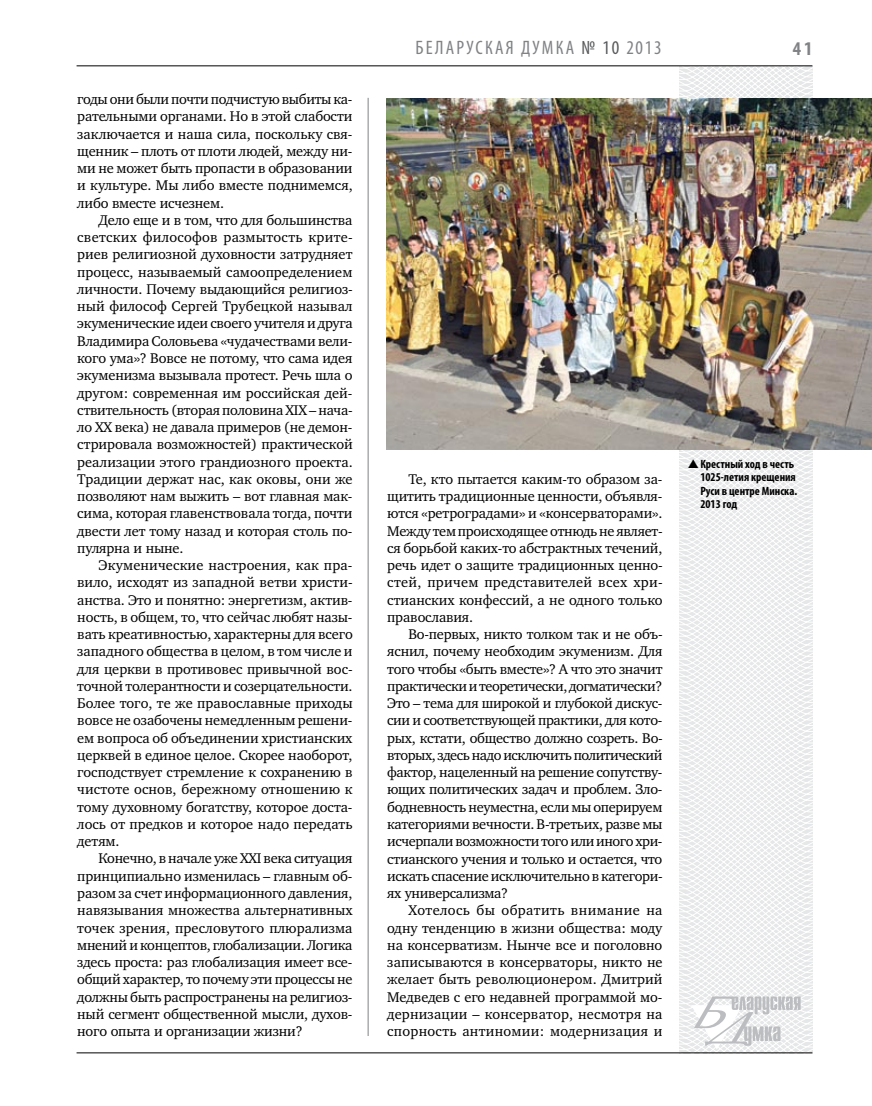
<style>
.page{position:relative;width:872px;height:1106px;background:#fff}
.page>*{position:absolute;margin:0;border:0;box-sizing:border-box;transform-origin:0 0}
.t1{font:condensed 19.5px "Myriad Pro";letter-spacing:.11em;color:#808285}
.t2{font:700 condensed 19.5px "Myriad Pro";color:#808285}
.t3{font:14.4px/17.2px "Charter C";letter-spacing:-.005em;color:#000;text-align:justify}
.t4{font:700 condensed 12px/13.5px "Myriad Pro";color:#000}
.s1{color:#58595b}
</style>
<div class="page">
<hr style="left:368px;top:98px;width:1px;height:938px;background:#808285">
<svg style="left:621px;top:65px;width:249px;height:989px"></svg>
<svg style="left:691px;top:996px;width:109px;height:53px"></svg>
<hr style="left:77px;top:65px;width:735px;height:1px;background:#000">
<hr style="left:77px;top:1052px;width:735px;height:1px;background:#000">
<img style="left:386px;top:99px;width:486px;height:351px">
<svg style="left:688px;top:458px;width:23px;height:10px"></svg>
<p class="t3" style="left:77px;top:91px;width:277px">годы они были почти подчистую выбиты ка&shy;рательными органами. Но в этой слабости заключается и наша сила, поскольку свя&shy;щенник – плоть от плоти людей, между ни&shy;ми не может быть пропасти в образовании и культуре. Мы либо вместе поднимемся, либо вместе исчезнем.</p>
<p class="t3" style="left:77px;top:211px;width:277px;text-indent:21px">Дело еще и в том, что для большинства светских философов размытость крите&shy;риев религиозной духовности затрудняет процесс, называемый самоопределением личности. Почему выдающийся религиоз&shy;ный философ Сергей Трубецкой называл экуменические идеи своего учителя и друга Владимира Соловьева «чудачествами вели&shy;кого ума»? Вовсе не потому, что сама идея экуменизма вызывала протест. Речь шла о другом: современная им российская дей&shy;ствительность (вторая половина XIX – нача&shy;ло ХХ века) не давала примеров (не демон&shy;стрировала возможностей) практической реализации этого грандиозного проекта.<br>Традиции держат нас, как оковы, они же позволяют нам выжить – вот главная мак&shy;сима, которая главенствовала тогда, почти двести лет тому назад и которая столь по&shy;пулярна и ныне.</p>
<p class="t3" style="left:77px;top:556px;width:277px;text-indent:21px">Экуменические настроения, как пра&shy;вило, исходят из западной ветви христи&shy;анства. Это и понятно: энергетизм, актив&shy;ность, в общем, то, что сейчас любят назы&shy;вать креативностью, характерны для всего западного общества в целом, в том числе и для церкви в противовес привычной вос&shy;точной толерантности и созерцательности.<br>Более того, те же православные приходы вовсе не озабочены немедленным решени&shy;ем вопроса об объединении христианских церквей в единое целое. Скорее наоборот, господствует стремление к сохранению в чистоте основ, бережному отношению к тому духовному богатству, которое доста&shy;лось от предков и которое надо передать детям.</p>
<p class="t3" style="left:77px;top:850px;width:277px;text-indent:21px">Конечно, в начале уже XXI века ситуация принципиально изменилась – главным об&shy;разом за счет информационного давления, навязывания множества альтернативных точек зрения, пресловутого плюрализма мнений и концептов, глобализации. Логика здесь проста: раз глобализация имеет все&shy;общий характер, то почему эти процессы не должны быть распространены на религиоз&shy;ный сегмент общественной мысли, духов&shy;ного опыта и организации жизни?</p>
<h1 class="t1" style="left:415px;top:36px;width:248px">БЕЛАРУСКАЯ ДУМКА <span class="s1">№ 10</span> 2013</h1>
<h1 class="t2" style="left:793px;top:37px;width:21px">41</h1>
<p class="t3" style="left:387px;top:470px;width:277px;text-indent:21px">Те, кто пытается каким-то образом за&shy;щитить традиционные ценности, объявля&shy;ются «ретроградами» и «консерваторами».<br>Между тем происходящее отнюдь не являет&shy;ся борьбой каких-то абстрактных течений, речь идет о защите традиционных ценно&shy;стей, причем представителей всех хри&shy;стианских конфессий, а не одного только православия.</p>
<p class="t3" style="left:387px;top:626px;width:277px;text-indent:21px">Во-первых, никто толком так и не объ&shy;яснил, почему необходим экуменизм. Для того чтобы «быть вместе»? А что это значит практически и теоретически, догматически?<br>Это – тема для широкой и глубокой дискус&shy;сии и соответствующей практики, для кото&shy;рых, кстати, общество должно созреть. Во&shy;вторых, здесь надо исключить политический фактор, нацеленный на решение сопутству&shy;ющих политических задач и проблем. Зло&shy;бодневность неуместна, если мы оперируем категориями вечности. В-третьих, разве мы исчерпали возможности того или иного хри&shy;стианского учения и только и остается, что искать спасение исключительно в категори&shy;ях универсализма?</p>
<p class="t3" style="left:387px;top:902px;width:277px;text-indent:21px">Хотелось бы обратить внимание на одну тенденцию в жизни общества: моду на консерватизм. Нынче все и поголовно записываются в консерваторы, никто не желает быть революционером. Дмитрий Медведев с его недавней программой мо&shy;дернизации – консерватор, несмотря на спорность антиномии: модернизация и</p>
<p class="t4" style="left:700px;top:456px;width:98px">Крестный ход в честь<br>1025-летия крещения<br>Руси в центре Минска.<br>2013 год</p>
</div>
